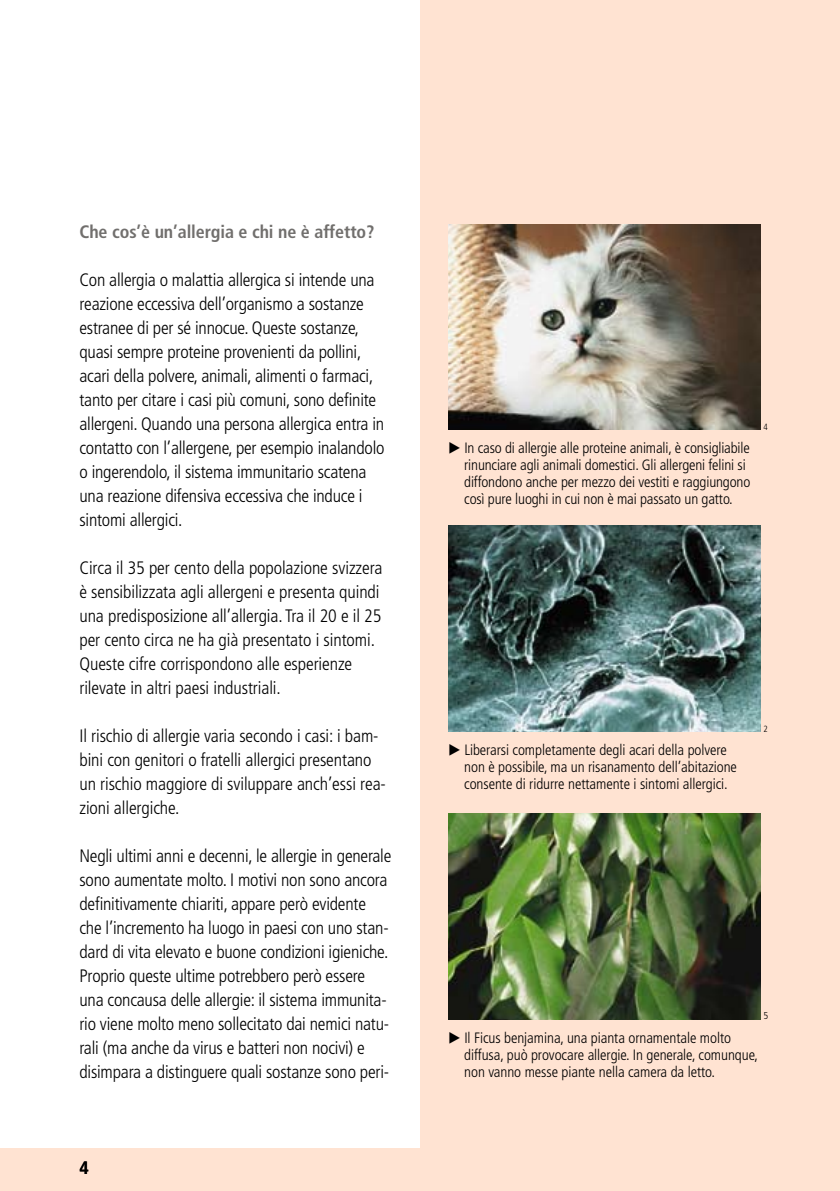
<style>
.page{position:relative;width:840px;height:1191px;background:#fff}
.page>*{position:absolute;margin:0;border:0;box-sizing:border-box;transform-origin:0 0}
.t1{font:300 condensed 18px/24px "Frutiger";letter-spacing:-.01em;color:#000}
.t2{font:700 condensed 18px "Frutiger";letter-spacing:-.005em;color:#716f6d}
.t3{font:700 condensed 18px "Frutiger";color:#000}
.t4{font:300 condensed 15px/17px "Frutiger";letter-spacing:-.005em;color:#000}
.t5{font:300 condensed 10px "Frutiger";color:#000}
.t6{font:300 condensed 9px "Frutiger";color:#000}
</style>
<div class="page">
<div style="left:0;top:1148px;width:839px;height:43px;background:#ffe3d2"></div>
<div style="left:420px;top:0;width:419px;height:1150px;background:#ffe3d2"></div>
<img style="left:448px;top:526px;width:312px;height:205px">
<img style="left:448px;top:224px;width:312px;height:206px">
<img style="left:448px;top:814px;width:312px;height:205px">
<p class="t2" style="left:79px;top:221px;width:296px">Che cos’è un’allergia e chi ne è affetto?</p>
<p class="t1" style="left:79px;top:268px;width:306px">Con allergia o malattia allergica si intende una reazione eccessiva dell’organismo a sostanze estranee di per sé innocue. Queste sostanze, quasi sempre proteine provenienti da pollini, acari della polvere, animali, alimenti o farmaci, tanto per citare i casi più comuni, sono definite allergeni. Quando una persona allergica entra in contatto con l’allergene, per esempio inalandolo o ingerendolo, il sistema immunitario scatena una reazione difensiva eccessiva che induce i sintomi allergici.</p>
<p class="t1" style="left:79px;top:556px;width:304px">Circa il 35 per cento della popolazione svizzera è sensibilizzata agli allergeni e presenta quindi una predisposizione all’allergia. Tra il 20 e il 25 per cento circa ne ha già presentato i sintomi.<br>Queste cifre corrispondono alle esperienze rilevate in altri paesi industriali.</p>
<p class="t1" style="left:79px;top:724px;width:308px">Il rischio di allergie varia secondo i casi: i bam&shy;bini con genitori o fratelli allergici presentano un rischio maggiore di sviluppare anch’essi rea&shy;zioni allergiche.</p>
<p class="t1" style="left:79px;top:843px;width:313px">Negli ultimi anni e decenni, le allergie in generale sono aumentate molto. I motivi non sono ancora definitivamente chiariti, appare però evidente che l’incremento ha luogo in paesi con uno stan&shy;dard di vita elevato e buone condizioni igieniche.<br>Proprio queste ultime potrebbero però essere una concausa delle allergie: il sistema immunita&shy;rio viene molto meno sollecitato dai nemici natu&shy;rali (ma anche da virus e batteri non nocivi) e disimpara a distinguere quali sostanze sono peri-</p>
<p class="t3" style="left:79px;top:1156px;width:11px">4</p>
<p class="t4" style="left:464px;top:440px;width:287px;text-indent:-16px">▶ In caso di allergie alle proteine animali, è consigliabile rinunciare agli animali domestici. Gli allergeni felini si diffondono anche per mezzo dei vestiti e raggiungono così pure luoghi in cui non è mai passato un gatto.</p>
<p class="t6" style="left:763px;top:421px;width:6px">4</p>
<p class="t4" style="left:464px;top:742px;width:274px;text-indent:-16px">▶ Liberarsi completamente degli acari della polvere non è possibile, ma un risanamento dell’abitazione consente di ridurre nettamente i sintomi allergici.</p>
<p class="t6" style="left:763px;top:723px;width:6px">2</p>
<p class="t5" style="left:763px;top:1010px;width:6px">5</p>
<p class="t4" style="left:464px;top:1029px;width:295px;text-indent:-16px">▶ Il Ficus benjamina, una pianta ornamentale molto diffusa, può provocare allergie. In generale, comunque, non vanno messe piante nella camera da letto.</p>
</div>
